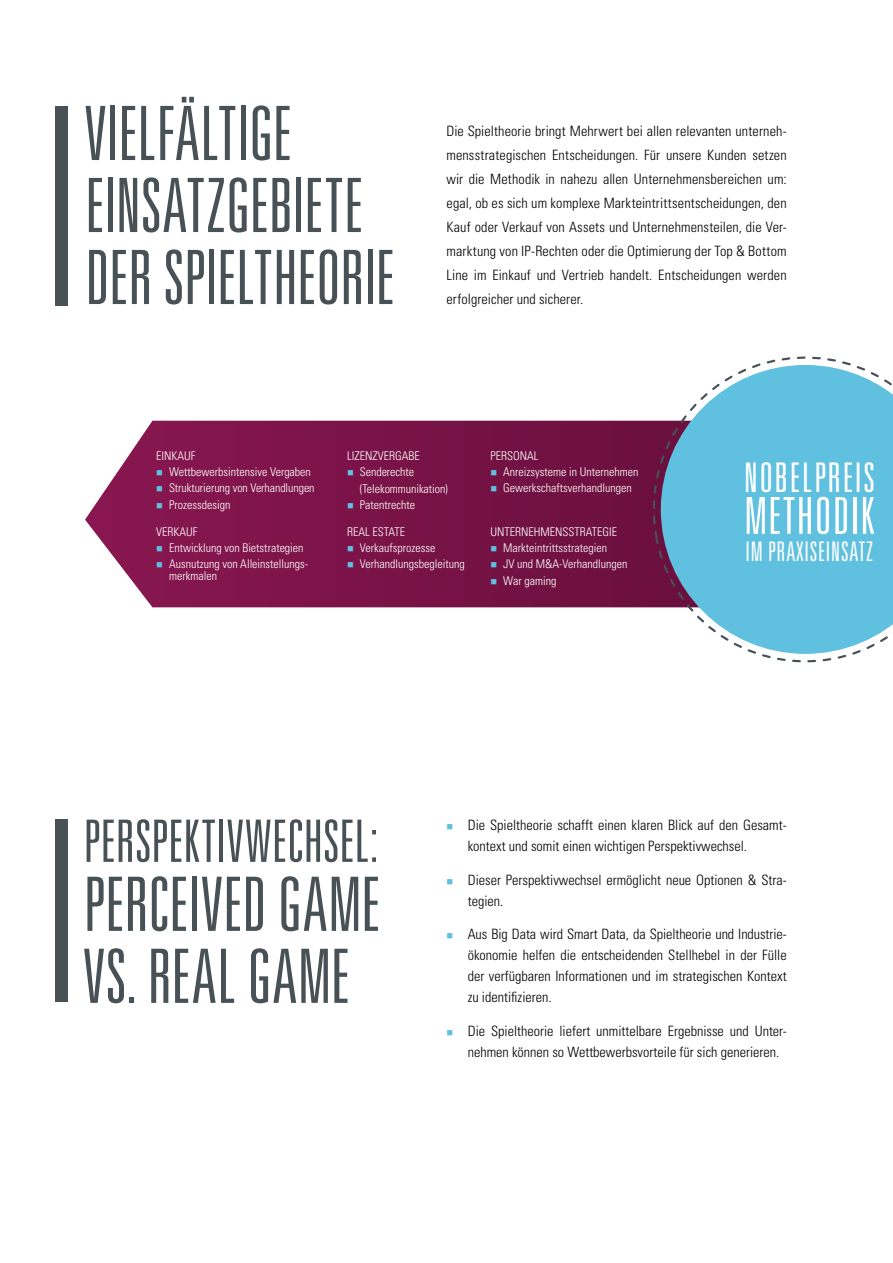
<style>
.page{position:relative;width:893px;height:1263px;background:#fff}
.page>*{position:absolute;margin:0;border:0;box-sizing:border-box;transform-origin:0 0}
.t1{font:300 ultra-condensed 75px/72px "Univers LT Std";letter-spacing:-.005em;color:#485155}
.t2{font:300 ultra-condensed 58.5px "Univers LT Std";color:#485155}
.t3{font:300 ultra-condensed 51px "Univers LT Std";letter-spacing:.02em;color:#fff}
.t4{font:300 ultra-condensed 40.95px "Univers LT Std";letter-spacing:.04em;color:#fff}
.t5{font:300 ultra-condensed 27px "Univers LT Std";letter-spacing:.03em;color:#fff}
.Fließtext{font:300 condensed 14.25px/24px "Univers LT Std";color:#000}
.Zwischenhead{font:300 condensed 12px/12px "Univers LT Std";color:#fff}
.s1{color:#60c0df}
</style>
<div class="page">
<div style="left:55px;top:106px;width:13px;height:200px;background:#485155"></div>
<div style="left:55px;top:819px;width:13px;height:183px;background:#485155"></div>
<svg style="left:85px;top:421px;width:568px;height:186px;background:#812152"></svg>
<svg style="left:653px;top:356px;width:202px;height:306px"></svg>
<svg style="left:661px;top:365px;width:232px;height:289px;background:#74c0db"></svg>
<p class="t1" style="left:85px;top:97px;width:311px">VIELFÄLTIGE<br>EINSATZGEBIETE<br>DER SPIELTHEORIE</p>
<p class="Fließtext" style="left:446px;top:119px;width:342px;text-align:justify">Die Spieltheorie bringt Mehrwert bei allen relevanten unterneh&shy;mensstrategischen Entscheidungen. Für unsere Kunden setzen wir die Methodik in nahezu allen Unternehmensbereichen um: egal, ob es sich um komplexe Markteintrittsentscheidungen, den Kauf oder Verkauf von Assets und Unternehmensteilen, die Ver&shy;marktung von IP-Rechten oder die Optimierung der Top &amp; Bottom Line im Einkauf und Vertrieb handelt. Entscheidungen werden erfolgreicher und sicherer.</p>
<p class="Zwischenhead" style="left:156px;top:450px;width:41px">EINKAUF</p>
<p class="Zwischenhead" style="left:156px;top:466px;width:156px"><span class="s1">■</span> Wettbewerbsintensive Vergaben</p>
<p class="Zwischenhead" style="left:156px;top:482px;width:160px"><span class="s1">■</span> Strukturierung von Verhandlungen</p>
<p class="Zwischenhead" style="left:156px;top:498px;width:76px"><span class="s1">■</span> Prozessdesign</p>
<p class="Zwischenhead" style="left:156px;top:525px;width:43px">VERKAUF</p>
<p class="Zwischenhead" style="left:156px;top:542px;width:149px"><span class="s1">■</span> Entwicklung von Bietstrategien</p>
<p class="Zwischenhead" style="left:169px;top:558px;width:140px;text-indent:-13px"><span class="s1">■</span> Ausnutzung von Alleinstellungs&shy;merkmalen</p>
<p class="Zwischenhead" style="left:347px;top:450px;width:74px">LIZENZVERGABE</p>
<p class="Zwischenhead" style="left:360px;top:464px;width:89px;line-height:16.5px;text-indent:-13px"><span class="s1">■</span> Senderechte (Telekommunikation)</p>
<p class="Zwischenhead" style="left:347px;top:499px;width:70px"><span class="s1">■</span> Patentrechte</p>
<p class="Zwischenhead" style="left:347px;top:526px;width:59px">REAL ESTATE</p>
<p class="Zwischenhead" style="left:347px;top:542px;width:90px"><span class="s1">■</span> Verkaufsprozesse</p>
<p class="Zwischenhead" style="left:347px;top:558px;width:119px"><span class="s1">■</span> Verhandlungsbegleitung</p>
<p class="Zwischenhead" style="left:491px;top:450px;width:49px">PERSONAL</p>
<p class="Zwischenhead" style="left:491px;top:466px;width:150px"><span class="s1">■</span> Anreizsysteme in Unternehmen</p>
<p class="Zwischenhead" style="left:491px;top:482px;width:143px"><span class="s1">■</span> Gewerkschaftsverhandlungen</p>
<p class="Zwischenhead" style="left:491px;top:526px;width:128px">UNTERNEHMENSSTRATEGIE</p>
<p class="Zwischenhead" style="left:491px;top:542px;width:118px"><span class="s1">■</span> Markteintrittsstrategien</p>
<p class="Zwischenhead" style="left:491px;top:558px;width:138px"><span class="s1">■</span> JV und M&amp;A-Verhandlungen</p>
<p class="Zwischenhead" style="left:491px;top:574px;width:67px"><span class="s1">■</span> War gaming</p>
<p class="t4" style="left:744px;top:456px;width:132px">NOBELPREIS</p>
<p class="t3" style="left:744px;top:489px;width:131px">METHODIK</p>
<p class="t5" style="left:746px;top:537px;width:129px">IM PRAXISEINSATZ</p>
<p class="t2" style="left:84px;top:811px;width:296px">PERSPEKTIVWECHSEL:</p>
<p class="t1" style="left:84px;top:868px;width:298px">PERCEIVED GAME<br>VS. REAL GAME</p>
<p class="Fließtext" style="left:468px;top:814px;width:320px;line-height:21px;text-indent:-21px"><span class="s1">■</span> Die Spieltheorie schafft einen klaren Blick auf den Gesamt&shy;kontext und somit einen wichtigen Perspektivwechsel.</p>
<p class="Fließtext" style="left:468px;top:869px;width:320px;line-height:21px;text-indent:-21px"><span class="s1">■</span> Dieser Perspektivwechsel ermöglicht neue Optionen &amp; Stra&shy;tegien.</p>
<p class="Fließtext" style="left:468px;top:924px;width:320px;line-height:21px;text-align:justify;text-indent:-21px"><span class="s1">■</span> Aus Big Data wird Smart Data, da Spieltheorie und Industrie&shy;ökonomie helfen die entscheidenden Stellhebel in der Fülle der verfügbaren Informationen und im strategischen Kontext zu identifizieren.</p>
<p class="Fließtext" style="left:468px;top:1020px;width:320px;line-height:21px;text-indent:-21px"><span class="s1">■</span> Die Spieltheorie liefert unmittelbare Ergebnisse und Unter&shy;nehmen können so Wettbewerbsvorteile für sich generieren.</p>
</div>
